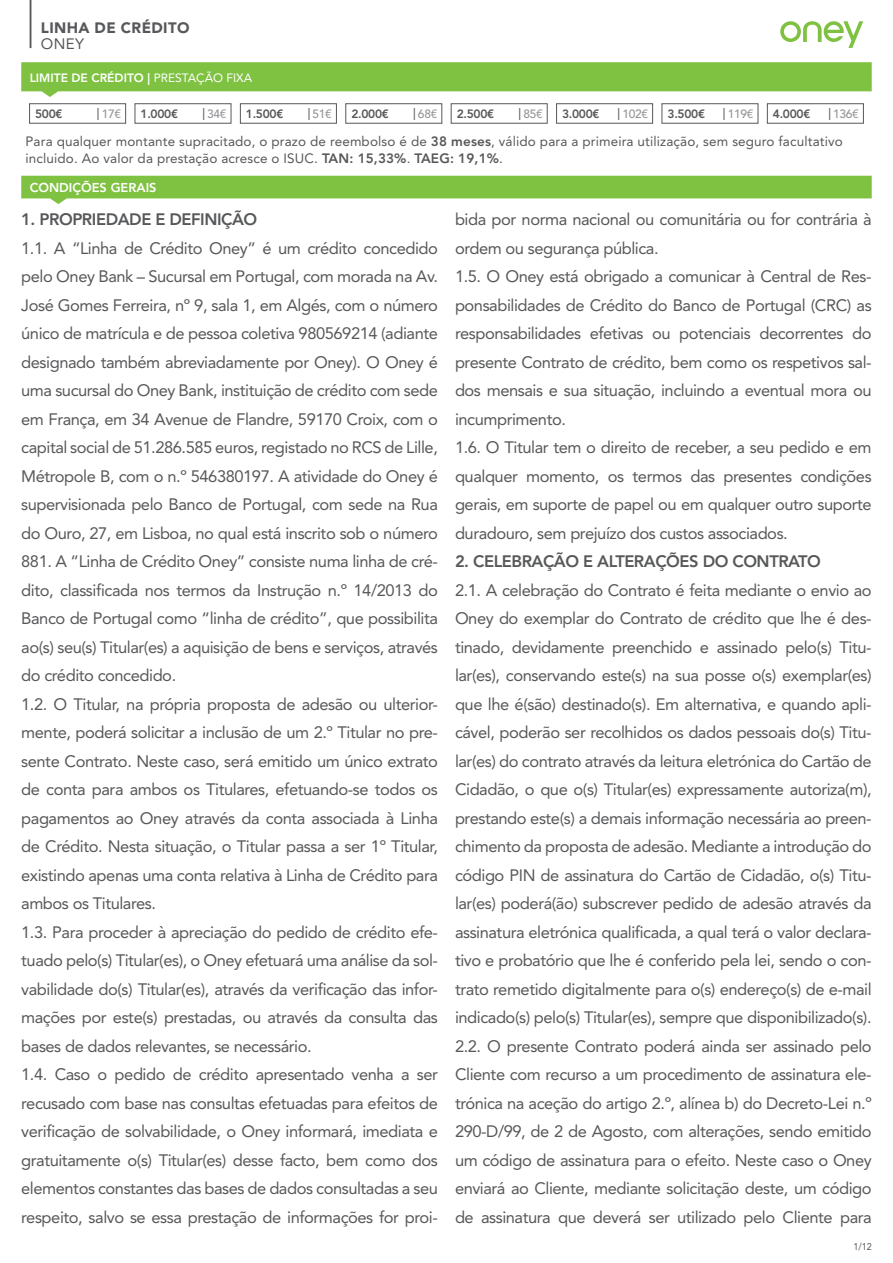
<style>
.page{position:relative;width:893px;height:1263px;background:#fff}
.page>*{position:absolute;margin:0;border:0;box-sizing:border-box;transform-origin:0 0}
.FO-Texto{font:16.5px/28.5px "Avenir LT Pro";letter-spacing:-.025em;color:#57585a;text-align:justify}
.FO-Texto-2{font:800 16.5px "Avenir LT Std";letter-spacing:-.025em;color:#57585a}
.t1{font:900 15px "Avenir LT Std";letter-spacing:.025em;color:#57585a}
.t2{font:15px "Avenir LT Pro";color:#57585a}
.FO-Texto_Formulario{font:13.5px/16.5px "Avenir LT Pro";letter-spacing:.01em;color:#57585a}
.t3{font:800 12.75px "Avenir LT Std";color:#fff}
.FO-Texto-3{font:800 12px "Avenir LT Std";letter-spacing:-.025em;color:#57585a}
.FO-Texto-4{font:500 12px "Avenir LT Pro";letter-spacing:-.025em;color:#939598}
.FO-Texto-5{font:800 12px "Avenir LT Std";color:#fff}
.t4{font:9.75px "Avenir LT Pro";color:#57585a;scale:.92 1}
.s1{font-family:"Avenir LT Pro";font-weight:400}
.s2{color:#57585a}
.s3{font-family:"Avenir LT Std";font-weight:800}
</style>
<div class="page">
<svg style="left:21px;top:176px;width:851px;height:28px"></svg>
<svg style="left:780px;top:21px;width:83px;height:27px"></svg>
<hr style="left:30px;top:0;width:1px;height:48px;background:#57585a">
<svg style="left:29px;top:103px;width:97px;height:21px"></svg>
<svg style="left:451px;top:103px;width:97px;height:21px"></svg>
<svg style="left:135px;top:103px;width:96px;height:21px"></svg>
<svg style="left:556px;top:103px;width:97px;height:21px"></svg>
<svg style="left:240px;top:103px;width:97px;height:21px"></svg>
<svg style="left:345px;top:103px;width:97px;height:21px"></svg>
<svg style="left:662px;top:103px;width:96px;height:21px"></svg>
<svg style="left:767px;top:103px;width:97px;height:21px"></svg>
<svg style="left:21px;top:62px;width:851px;height:35px;background:#94cc60"></svg>
<p class="t1" style="left:41px;top:18px;width:150px">LINHA DE CRÉDITO</p>
<p class="t2" style="left:41px;top:34px;width:45px">ONEY</p>
<p class="FO-Texto-5" style="left:30px;top:71px;width:224px">LIMITE DE CRÉDITO | <span class="s1">PRESTAÇÃO FIXA</span></p>
<p class="FO-Texto-3" style="left:35px;top:107px;width:29px">500€</p>
<p class="FO-Texto-4" style="left:97px;top:107px;width:26px"><span class="s2">|</span> 17€</p>
<p class="FO-Texto-3" style="left:141px;top:107px;width:39px">1.000€</p>
<p class="FO-Texto-4" style="left:202px;top:107px;width:26px"><span class="s2">|</span> 34€</p>
<p class="FO-Texto-3" style="left:246px;top:107px;width:39px">1.500€</p>
<p class="FO-Texto-4" style="left:308px;top:107px;width:26px"><span class="s2">|</span> 51€</p>
<p class="FO-Texto-3" style="left:351px;top:107px;width:39px">2.000€</p>
<p class="FO-Texto-4" style="left:413px;top:107px;width:26px"><span class="s2">|</span> 68€</p>
<p class="FO-Texto-3" style="left:457px;top:107px;width:39px">2.500€</p>
<p class="FO-Texto-4" style="left:519px;top:107px;width:26px"><span class="s2">|</span> 85€</p>
<p class="FO-Texto-3" style="left:562px;top:107px;width:39px">3.000€</p>
<p class="FO-Texto-4" style="left:618px;top:107px;width:32px"><span class="s2">|</span> 102€</p>
<p class="FO-Texto-3" style="left:667px;top:107px;width:39px">3.500€</p>
<p class="FO-Texto-4" style="left:723px;top:107px;width:32px"><span class="s2">|</span> 119€</p>
<p class="FO-Texto-3" style="left:773px;top:107px;width:39px">4.000€</p>
<p class="FO-Texto-4" style="left:828px;top:107px;width:32px"><span class="s2">|</span> 136€</p>
<p class="FO-Texto_Formulario" style="left:26px;top:133px;width:819px">Para qualquer montante supracitado, o prazo de reembolso é de <span class="s3">38 meses</span>, válido para a primeira utilização, sem seguro facultativo incluido. Ao valor da prestação acresce o ISUC. <span class="s3">TAN: 15,33%</span>. <span class="s3">TAEG: 19,1%</span>.</p>
<p class="t3" style="left:30px;top:180px;width:128px">CONDIÇÕES GERAIS</p>
<p class="FO-Texto-2" style="left:21px;top:210px;width:237px">1. PROPRIEDADE E DEFINIÇÃO</p>
<p class="FO-Texto" style="left:21px;top:233px;width:418px">1.1. A “Linha de Crédito Oney” é um crédito concedido pelo Oney Bank – Sucursal em Portugal, com morada na Av.<br>José Gomes Ferreira, nº 9, sala 1, em Algés, com o número único de matrícula e de pessoa coletiva 980569214 (adiante designado também abreviadamente por Oney). O Oney é uma sucursal do Oney Bank, instituição de crédito com sede em França, em 34 Avenue de Flandre, 59170 Croix, com o capital social de 51.286.585 euros, registado no RCS de Lille, Métropole B, com o n.º 546380197. A atividade do Oney é supervisionada pelo Banco de Portugal, com sede na Rua do Ouro, 27, em Lisboa, no qual está inscrito sob o número 881. A “Linha de Crédito Oney” consiste numa linha de cré&shy;dito, classificada nos termos da Instrução n.º 14/2013 do Banco de Portugal como “linha de crédito”, que possibilita ao(s) seu(s) Titular(es) a aquisição de bens e serviços, através do crédito concedido.</p>
<p class="FO-Texto" style="left:21px;top:689px;width:418px">1.2. O Titular, na própria proposta de adesão ou ulterior&shy;mente, poderá solicitar a inclusão de um 2.º Titular no pre&shy;sente Contrato. Neste caso, será emitido um único extrato de conta para ambos os Titulares, efetuando-se todos os pagamentos ao Oney através da conta associada à Linha de Crédito. Nesta situação, o Titular passa a ser 1º Titular, existindo apenas uma conta relativa à Linha de Crédito para ambos os Titulares.</p>
<p class="FO-Texto" style="left:21px;top:917px;width:418px">1.3. Para proceder à apreciação do pedido de crédito efe&shy;tuado pelo(s) Titular(es), o Oney efetuará uma análise da sol&shy;vabilidade do(s) Titular(es), através da verificação das infor&shy;mações por este(s) prestadas, ou através da consulta das bases de dados relevantes, se necessário.</p>
<p class="FO-Texto" style="left:21px;top:1060px;width:418px">1.4. Caso o pedido de crédito apresentado venha a ser recusado com base nas consultas efetuadas para efeitos de verificação de solvabilidade, o Oney informará, imediata e gratuitamente o(s) Titular(es) desse facto, bem como dos elementos constantes das bases de dados consultadas a seu respeito, salvo se essa prestação de informações for proi-</p>
<p class="FO-Texto" style="left:455px;top:205px;width:418px">bida por norma nacional ou comunitária ou for contrária à ordem ou segurança pública.</p>
<p class="FO-Texto" style="left:455px;top:262px;width:418px">1.5. O Oney está obrigado a comunicar à Central de Res&shy;ponsabilidades de Crédito do Banco de Portugal (CRC) as responsabilidades efetivas ou potenciais decorrentes do presente Contrato de crédito, bem como os respetivos sal&shy;dos mensais e sua situação, incluindo a eventual mora ou incumprimento.</p>
<p class="FO-Texto" style="left:455px;top:433px;width:418px">1.6. O Titular tem o direito de receber, a seu pedido e em qualquer momento, os termos das presentes condições gerais, em suporte de papel ou em qualquer outro suporte duradouro, sem prejuízo dos custos associados.</p>
<p class="FO-Texto-2" style="left:455px;top:552px;width:368px">2. CELEBRAÇÃO E ALTERAÇÕES DO CONTRATO</p>
<p class="FO-Texto" style="left:455px;top:575px;width:418px">2.1. A celebração do Contrato é feita mediante o envio ao Oney do exemplar do Contrato de crédito que lhe é des&shy;tinado, devidamente preenchido e assinado pelo(s) Titu&shy;lar(es), conservando este(s) na sua posse o(s) exemplar(es) que lhe é(são) destinado(s). Em alternativa, e quando apli&shy;cável, poderão ser recolhidos os dados pessoais do(s) Titu&shy;lar(es) do contrato através da leitura eletrónica do Cartão de Cidadão, o que o(s) Titular(es) expressamente autoriza(m), prestando este(s) a demais informação necessária ao preen&shy;chimento da proposta de adesão. Mediante a introdução do código PIN de assinatura do Cartão de Cidadão, o(s) Titu&shy;lar(es) poderá(ão) subscrever pedido de adesão através da assinatura eletrónica qualificada, a qual terá o valor declara&shy;tivo e probatório que lhe é conferido pela lei, sendo o con&shy;trato remetido digitalmente para o(s) endereço(s) de e-mail indicado(s) pelo(s) Titular(es), sempre que disponibilizado(s).</p>
<p class="FO-Texto" style="left:455px;top:1031px;width:418px">2.2. O presente Contrato poderá ainda ser assinado pelo Cliente com recurso a um procedimento de assinatura ele&shy;trónica na aceção do artigo 2.º, alínea b) do Decreto-Lei n.º 290-D/99, de 2 de Agosto, com alterações, sendo emitido um código de assinatura para o efeito. Neste caso o Oney enviará ao Cliente, mediante solicitação deste, um código de assinatura que deverá ser utilizado pelo Cliente para</p>
<p class="t4" style="left:853px;top:1241px;width:21px">1/12</p>
</div>
